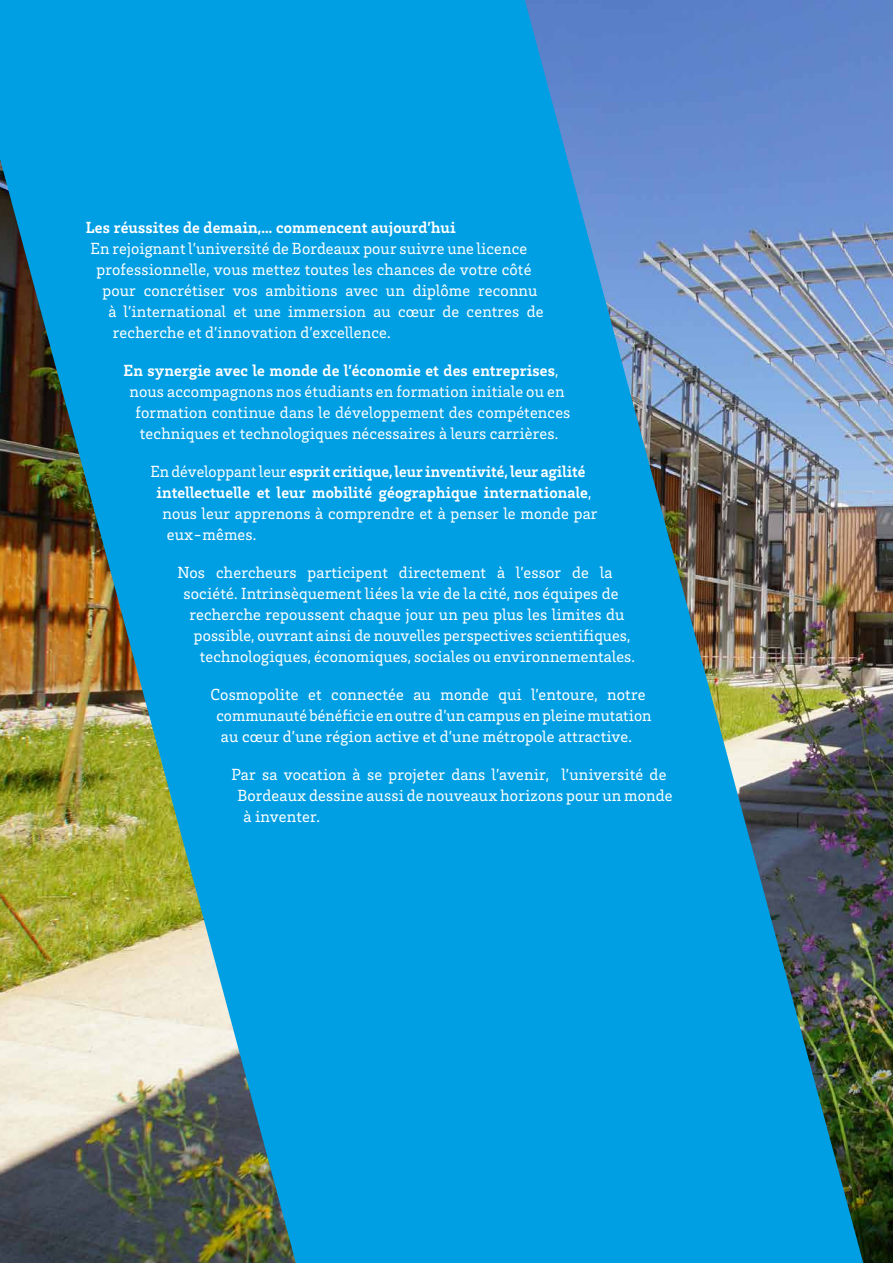
<style>
.page{position:relative;width:893px;height:1263px;background:#fff}
.page>*{position:absolute;margin:0;border:0;box-sizing:border-box;transform-origin:0 0}
.Texte_courant{font:16.5px/21px "Brix Slab";letter-spacing:.01em;color:#fff;text-align:center}
.Intro_Txt{font:16.5px "Brix Slab";letter-spacing:.01em;color:#fff}
.Texte_courant-2{font:700 16.5px "Brix Slab";letter-spacing:.01em;color:#fff}
.Intro_Txt-2{font:700 16.5px "Brix Slab";letter-spacing:.01em;color:#fff}
.s1{font-weight:400}
</style>
<div class="page">
<img style="left:863px;top:0;width:30px;height:1263px">
<img style="left:0;top:0;width:863px;height:1263px">
<p class="Intro_Txt-2" style="left:86px;top:217px;width:371px">Les réussites de demain,… commencent aujourd’hui</p>
<p class="Intro_Txt" style="left:90px;top:238px;width:438px">En rejoignant l’université de Bordeaux pour suivre une licence</p>
<p class="Intro_Txt" style="left:96px;top:259px;width:437px">professionnelle, vous mettez toutes les chances de votre côté</p>
<p class="Intro_Txt" style="left:102px;top:280px;width:437px">pour concrétiser vos ambitions avec un diplôme reconnu</p>
<p class="Intro_Txt" style="left:108px;top:301px;width:437px">à l’international et une immersion au cœur de centres de</p>
<p class="Intro_Txt" style="left:113px;top:322px;width:279px">recherche et d’innovation d’excellence.</p>
<p class="Texte_courant-2" style="left:123px;top:360px;width:437px">En synergie avec le monde de l’économie et des entreprises<span class="s1">,</span></p>
<p class="Texte_courant" style="left:129px;top:381px;width:437px">nous accompagnons nos étudiants en formation initiale ou en</p>
<p class="Texte_courant" style="left:135px;top:402px;width:437px">formation continue dans le développement des compétences</p>
<p class="Texte_courant" style="left:140px;top:423px;width:420px">techniques et technologiques nécessaires à leurs carrières.</p>
<p class="Texte_courant-2" style="left:150px;top:461px;width:436px"><span class="s1">En développant leur</span> esprit critique, leur inventivité, leur agilité</p>
<p class="Texte_courant-2" style="left:156px;top:482px;width:437px">intellectuelle et leur mobilité géographique internationale<span class="s1">,</span></p>
<p class="Texte_courant" style="left:162px;top:503px;width:437px">nous leur apprenons à comprendre et à penser le monde par</p>
<p class="Texte_courant" style="left:167px;top:524px;width:91px">eux-mêmes.</p>
<p class="Texte_courant" style="left:177px;top:562px;width:437px">Nos chercheurs participent directement à l’essor de la</p>
<p class="Texte_courant" style="left:183px;top:583px;width:437px">société. Intrinsèquement liées la vie de la cité, nos équipes de</p>
<p class="Texte_courant" style="left:189px;top:604px;width:437px">recherche repoussent chaque jour un peu plus les limites du</p>
<p class="Texte_courant" style="left:194px;top:625px;width:438px">possible, ouvrant ainsi de nouvelles perspectives scientifiques,</p>
<p class="Texte_courant" style="left:200px;top:646px;width:437px">technologiques, économiques, sociales ou environnementales.</p>
<p class="Texte_courant" style="left:210px;top:684px;width:443px">Cosmopolite et connectée au monde qui l’entoure, notre communauté bénéficie en outre d’un campus en pleine mutation au cœur d’une région active et d’une métropole attractive.</p>
<p class="Texte_courant" style="left:231px;top:764px;width:436px">Par sa vocation à se projeter dans l’avenir, l’université de</p>
<p class="Texte_courant" style="left:237px;top:785px;width:437px">Bordeaux dessine aussi de nouveaux horizons pour un monde</p>
<p class="Texte_courant" style="left:243px;top:806px;width:78px">à inventer.</p>
</div>
